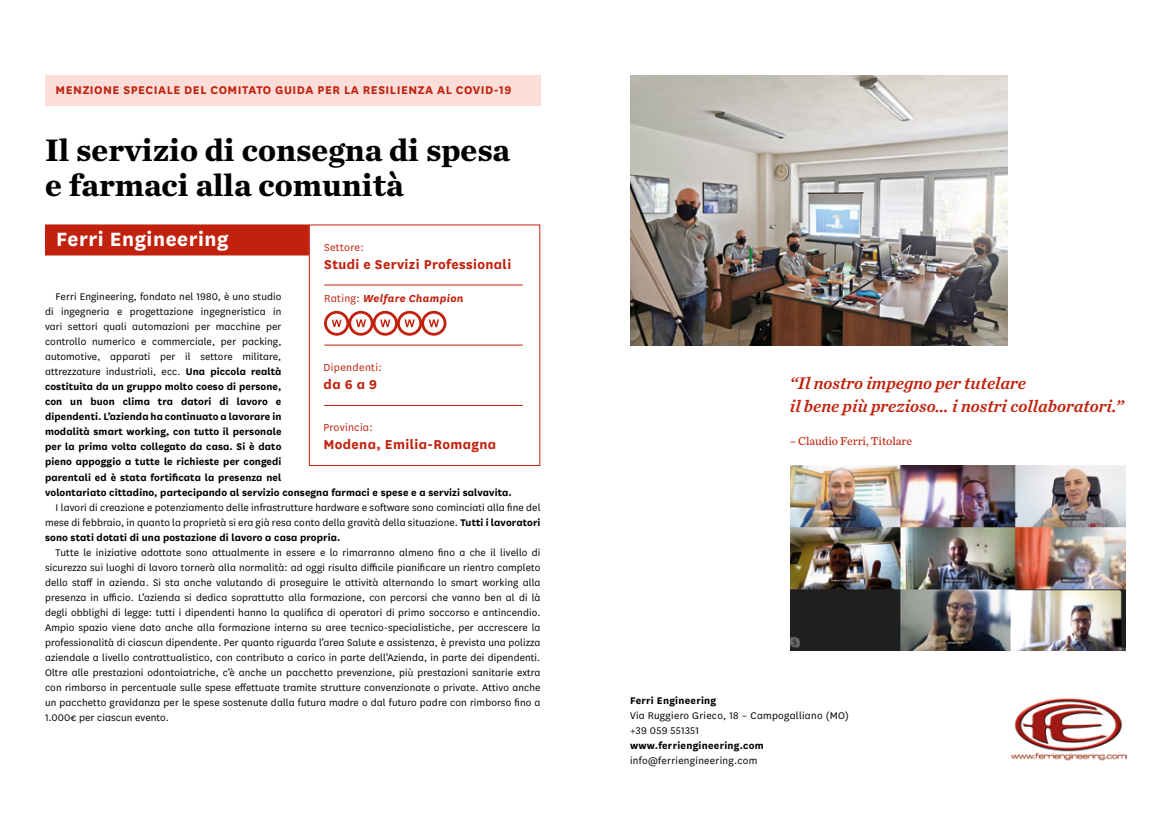
<style>
.page{position:relative;width:1170px;height:823px;background:#fff}
.page>*{position:absolute;margin:0;border:0;box-sizing:border-box;transform-origin:0 0}
.t1{font:700 32.5px/35px "Chronicle Text G4";color:#000}
.t2{font:700 22.5px "National";letter-spacing:.025em;color:#fff}
.t3{font:italic 17.5px/22.5px "Chronicle Text G3 Semi";color:#c1210d}
.t4{font:700 15px "National";letter-spacing:.025em;color:#c1210d}
.t5{font:700 13.12px "National";letter-spacing:.04em;color:#c1210d}
.t6{font:11.88px "National";letter-spacing:.025em;color:#c1210d}
.t7{font:11.88px "Chronicle Text G3";color:#c1210d}
.t8{font:italic 700 11.88px "National";letter-spacing:.025em;color:#c1210d}
.t9{font:11.25px/15px "National";letter-spacing:.01em;color:#000;text-align:justify}
.t10{font:700 11.25px/15px "National";letter-spacing:.01em;color:#000}
.s1{font-weight:400}
.s2{font-weight:700}
.s3{font-weight:400;font-style:normal}
</style>
<div class="page">
<div style="left:45px;top:224px;width:264px;height:31px;background:#c1210d;border:1px solid #c1210d"></div>
<div style="left:45px;top:75px;width:495px;height:30px;background:#fbded9"></div>
<hr style="left:324px;top:284px;width:198px;height:1px;background:#c1210d">
<hr style="left:324px;top:344px;width:198px;height:1px;background:#c1210d">
<hr style="left:324px;top:405px;width:198px;height:1px;background:#c1210d">
<svg style="left:324px;top:311px;width:122px;height:24px"></svg>
<img style="left:1010px;top:698px;width:116px;height:63px">
<img style="left:630px;top:75px;width:377px;height:270px">
<img style="left:790px;top:465px;width:335px;height:185px">
<p class="t5" style="left:56px;top:81px;width:457px">MENZIONE SPECIALE DEL COMITATO GUIDA PER LA RESILIENZA AL COVID-19</p>
<h1 class="t1" style="left:45px;top:131px;width:466px">Il servizio di consegna di spesa e farmaci alla comunità</h1>
<h2 class="t2" style="left:56px;top:223px;width:174px">Ferri Engineering</h2>
<p class="t6" style="left:324px;top:239px;width:41px">Settore:</p>
<h3 class="t4" style="left:324px;top:253px;width:188px">Studi e Servizi Professionali</h3>
<p class="t10" style="left:45px;top:288px;width:468px;text-indent:11px"><span class="s1">Ferri Engineering, fondato nel 1980, è uno studio<br>di ingegneria e progettazione ingegneristica in<br>vari settori quali automazioni per macchine per<br>controllo numerico e commerciale, per packing,<br>automotive, apparati per il settore militare,<br>attrezzature industriali, ecc.</span> Una piccola realtà<br>costituita da un gruppo molto coeso di persone,<br>con un buon clima tra datori di lavoro e<br>dipendenti. L’azienda ha continuato a lavorare in<br>modalità smart working, con tutto il personale<br>per la prima volta collegato da casa. Si è dato<br>pieno appoggio a tutte le richieste per congedi<br>parentali ed è stata fortificata la presenza nel<br>volontariato cittadino, partecipando al servizio consegna farmaci e spese e a servizi salvavita.</p>
<p class="t9" style="left:45px;top:499px;width:497px;text-indent:11px">I lavori di creazione e potenziamento delle infrastrutture hardware e software sono cominciati alla fine del mese di febbraio, in quanto la proprietà si era già resa conto della gravità della situazione. <span class="s2">Tutti i lavoratori sono stati dotati di una postazione di lavoro a casa propria.</span></p>
<p class="t9" style="left:45px;top:544px;width:497px;text-indent:11px">Tutte le iniziative adottate sono attualmente in essere e lo rimarranno almeno fino a che il livello di sicurezza sui luoghi di lavoro tornerà alla normalità: ad oggi risulta difficile pianificare un rientro completo dello staff in azienda. Si sta anche valutando di proseguire le attività alternando lo smart working alla presenza in ufficio. L’azienda si dedica soprattutto alla formazione, con percorsi che vanno ben al di là degli obblighi di legge: tutti i dipendenti hanno la qualifica di operatori di primo soccorso e antincendio.<br>Ampio spazio viene dato anche alla formazione interna su aree tecnico-specialistiche, per accrescere la professionalità di ciascun dipendente. Per quanto riguarda l’area Salute e assistenza, è prevista una polizza aziendale a livello contrattualistico, con contributo a carico in parte dell’Azienda, in parte dei dipendenti.<br>Oltre alle prestazioni odontoiatriche, c’è anche un pacchetto prevenzione, più prestazioni sanitarie extra con rimborso in percentuale sulle spese effettuate tramite strutture convenzionate o private. Attivo anche un pacchetto gravidanza per le spese sostenute dalla futura madre o dal futuro padre con rimborso fino a 1.000€ per ciascun evento.</p>
<p class="t8" style="left:324px;top:290px;width:141px"><span class="s3">Rating:</span> Welfare Champion</p>
<p class="t6" style="left:323px;top:359px;width:60px">Dipendenti:</p>
<h3 class="t4" style="left:323px;top:373px;width:55px">da 6 a 9</h3>
<p class="t6" style="left:323px;top:419px;width:51px">Provincia:</p>
<h3 class="t4" style="left:323px;top:433px;width:174px">Modena, Emilia-Romagna</h3>
<h3 class="t3" style="left:789px;top:371px;width:335px">“Il nostro impegno per tutelare<br>il bene più prezioso… i nostri collaboratori.”</h3>
<p class="t7" style="left:789px;top:431px;width:124px">– Claudio Ferri, Titolare</p>
<p class="t10" style="left:630px;top:692px;width:88px">Ferri Engineering</p>
<p class="t9" style="left:630px;top:707px;width:220px">Via Ruggiero Grieco, 18 – Campogalliano (MO) +39 059 551351</p>
<p class="t10" style="left:630px;top:737px;width:135px">www.ferriengineering.com</p>
<p class="t9" style="left:630px;top:752px;width:129px">info@ferriengineering.com</p>
</div>
